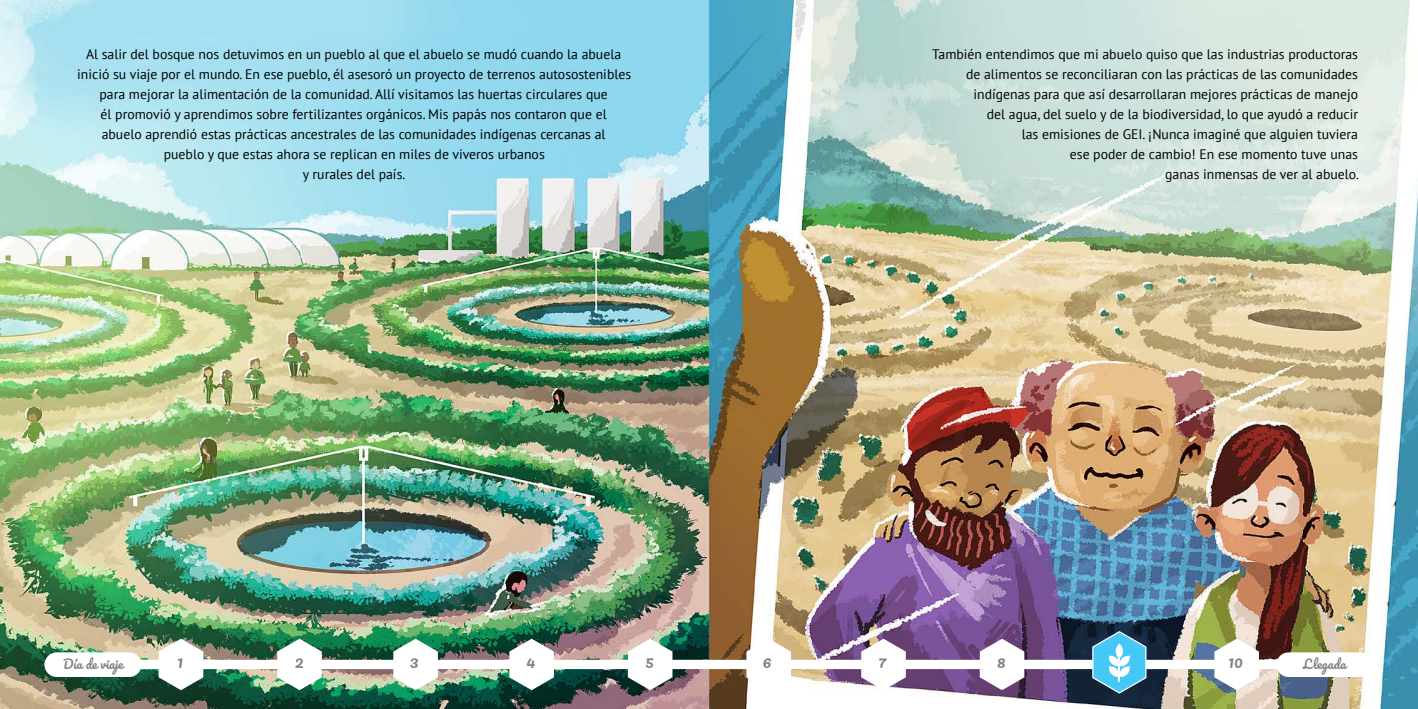
<style>
.page{position:relative;width:1418px;height:709px;background:#fff}
.page>*{position:absolute;margin:0;border:0;box-sizing:border-box;transform-origin:0 0}
.t1{font:16.25px "Pacifico";color:#808285}
.t2{font:13.75px/20px "PT Sans";color:#000;text-align:center}
.t3{font:12.5px "Pacifico";color:#808285}
</style>
<div class="page">
<img style="left:0;top:0;width:1417px;height:709px">
<img style="left:112px;top:638px;width:1188px;height:52px">
<div style="left:44px;top:652px;width:97px;height:25px;background:#fff;border-radius:12px"></div>
<div style="left:1276px;top:652px;width:96px;height:25px;background:#fff;border-radius:12px"></div>
<svg style="left:1091px;top:630px;width:56px;height:64px;background:#57a3c1"></svg>
<p class="t2" style="left:77px;top:44px;width:555px">Al salir del bosque nos detuvimos en un pueblo al que el abuelo se mudó cuando la abuela inició su viaje por el mundo. En ese pueblo, él asesoró un proyecto de terrenos autosostenibles para mejorar la alimentación de la comunidad. Allí visitamos las huertas circulares que<br>él promovió y aprendimos sobre fertilizantes orgánicos. Mis papás nos contaron que el<br>abuelo aprendió estas prácticas ancestrales de las comunidades indígenas cercanas al<br>pueblo y que estas ahora se replican en miles de viveros urbanos<br>y rurales del país.</p>
<p class="t2" style="left:932px;top:44px;width:428px;text-align:right">También entendimos que mi abuelo quiso que las industrias productoras de alimentos se reconciliaran con las prácticas de las comunidades indígenas para que así desarrollaran mejores prácticas de manejo<br>del agua, del suelo y de la biodiversidad, lo que ayudó a reducir<br>las emisiones de GEI. ¡Nunca imaginé que alguien tuviera<br>ese poder de cambio! En ese momento tuve unas<br>ganas inmensas de ver al abuelo.</p>
<p class="t3" style="left:63px;top:657px;width:61px">Día de viaje</p>
<p class="t1" style="left:177px;top:653px;width:8px">1</p>
<p class="t1" style="left:295px;top:653px;width:11px">2</p>
<p class="t1" style="left:410px;top:653px;width:10px">3</p>
<p class="t1" style="left:526px;top:653px;width:11px">4</p>
<p class="t1" style="left:645px;top:653px;width:10px">5</p>
<p class="t1" style="left:763px;top:653px;width:10px">6</p>
<p class="t1" style="left:878px;top:653px;width:10px">7</p>
<p class="t1" style="left:997px;top:653px;width:10px">8</p>
<p class="t1" style="left:1228px;top:653px;width:16px">10</p>
<p class="t3" style="left:1303px;top:657px;width:44px">Llegada</p>
</div>
